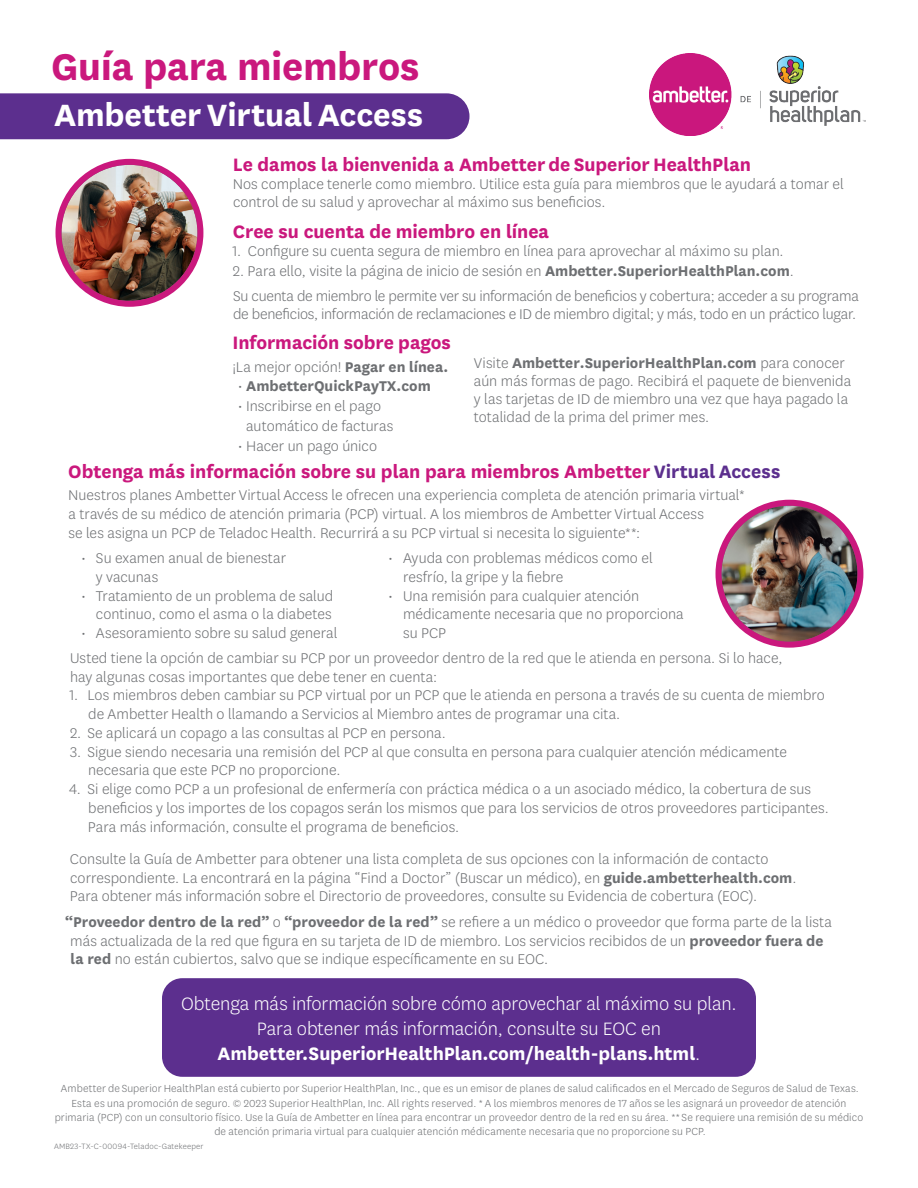
<style>
.page{position:relative;width:918px;height:1188px;background:#fff}
.page>*{position:absolute;margin:0;border:0;box-sizing:border-box;transform-origin:0 0}
.t1{font:700 43.5px "Centene Sans";letter-spacing:-.005em;color:#ca187d}
.t2{font:700 36px "Centene Sans";color:#fff}
.t3{font:700 21px "Centene Sans";letter-spacing:-.005em;color:#ca187d}
.t4{font:300 21px/25.2px "Centene Sans";letter-spacing:-.005em;color:#fff;text-align:center}
.t5{font:300 16.5px/18.8px "Centene Sans";color:#6d6f72}
.t6{font:700 16.5px/19.8px "Centene Sans";color:#6d6f72}
.t7{font:300 12px/14.4px "Centene Sans";letter-spacing:.01em;color:#6d6f72;text-align:center}
.t8{font:300 9px "Centene Sans";letter-spacing:.025em;color:#6d6f72}
.s1{font-weight:700}
.s2{font-weight:300}
.s3{color:#5c2f8e}
</style>
<div class="page">
<div style="left:0;top:93px;width:470px;height:46px;background:#5c2f8e"></div>
<img style="left:650px;top:53px;width:216px;height:82px">
<svg style="left:59px;top:162px;width:141px;height:142px"></svg>
<img style="left:62px;top:165px;width:135px;height:136px;border-radius:68px">
<div style="left:56px;top:159px;width:147px;height:148px;border:6px solid #ca187d;border-radius:50%"></div>
<div style="left:162px;top:978px;width:594px;height:99px;background:#5c2f8e;border-radius:20px"></div>
<svg style="left:719px;top:503px;width:141px;height:142px"></svg>
<img style="left:722px;top:506px;width:135px;height:136px;border-radius:68px">
<div style="left:716px;top:500px;width:147px;height:148px;border:6px solid #ca187d;border-radius:50%"></div>
<h1 class="t1" style="left:51px;top:36px;width:370px">Guía para miembros</h1>
<h2 class="t2" style="left:54px;top:90px;width:371px">Ambetter Virtual Access</h2>
<p class="t3" style="left:233px;top:150px;width:520px">Le damos la bienvenida a Ambetter de Superior HealthPlan</p>
<p class="t5" style="left:233px;top:174px;width:613px;line-height:18px">Nos complace tenerle como miembro. Utilice esta guía para miembros que le ayudará a tomar el control de su salud y aprovechar al máximo sus beneficios.</p>
<p class="t3" style="left:233px;top:217px;width:318px">Cree su cuenta de miembro en línea</p>
<p class="t5" style="left:232px;top:242px;width:553px">1. Configure su cuenta segura de miembro en línea para aprovechar al máximo su plan.</p>
<p class="t5" style="left:233px;top:258px;width:627px;line-height:24.8px">2. Para ello, visite la página de inicio de sesión en <span class="s1">Ambetter.SuperiorHealthPlan.com</span>.<br>Su cuenta de miembro le permite ver su información de beneficios y cobertura; acceder a su programa</p>
<p class="t5" style="left:233px;top:304px;width:624px">de beneficios, información de reclamaciones e ID de miembro digital; y más, todo en un práctico lugar.</p>
<p class="t3" style="left:232px;top:327px;width:220px">Información sobre pagos</p>
<p class="t5" style="left:232px;top:357px;width:217px">¡La mejor opción! <span class="s1">Pagar en línea.</span></p>
<p class="t6" style="left:238px;top:375px;width:194px"><span class="s2">•</span> AmbetterQuickPayTX.com <span class="s2">•</span></p>
<p class="t5" style="left:238px;top:436px;width:141px">• Hacer un pago único</p>
<p class="t5" style="left:474px;top:354px;width:379px;line-height:18px">Visite <span class="s1">Ambetter.SuperiorHealthPlan.com</span> para conocer aún más formas de pago. Recibirá el paquete de bienvenida y las tarjetas de ID de miembro una vez que haya pagado la totalidad de la prima del primer mes.</p>
<p class="t3" style="left:68px;top:457px;width:714px">Obtenga más información sobre su plan para miembros Ambetter <span class="s3">Virtual Access</span></p>
<p class="t5" style="left:68px;top:485px;width:678px">Nuestros planes Ambetter Virtual Access le ofrecen una experiencia completa de atención primaria virtual* a través de su médico de atención primaria (PCP) virtual. A los miembros de Ambetter Virtual Access<br>se les asigna un PCP de Teladoc Health. Recurrirá a su PCP virtual si necesita lo siguiente**:</p>
<p class="t5" style="left:96px;top:548px;width:192px;text-indent:-15px">• Su examen anual de bienestar y vacunas</p>
<p class="t5" style="left:81px;top:586px;width:254px;text-align:right">• Tratamiento de un problema de salud continuo, como el asma o la diabetes</p>
<p class="t5" style="left:81px;top:623px;width:258px">• Asesoramiento sobre su salud general</p>
<p class="t5" style="left:403px;top:548px;width:251px;text-indent:-15px">• Ayuda con problemas médicos como el resfrío, la gripe y la fiebre</p>
<p class="t5" style="left:403px;top:586px;width:282px;text-indent:-15px">• Una remisión para cualquier atención médicamente necesaria que no proporciona su PCP</p>
<p class="t5" style="left:70px;top:648px;width:714px">Usted tiene la opción de cambiar su PCP por un proveedor dentro de la red que le atienda en persona. Si lo hace, hay algunas cosas importantes que debe tener en cuenta:</p>
<p class="t5" style="left:88px;top:686px;width:738px;text-indent:-19px">1. Los miembros deben cambiar su PCP virtual por un PCP que le atienda en persona a través de su cuenta de miembro de Ambetter Health o llamando a Servicios al Miembro antes de programar una cita.</p>
<p class="t5" style="left:70px;top:723px;width:377px">2. Se aplicará un copago a las consultas al PCP en persona.</p>
<p class="t5" style="left:88px;top:742px;width:700px;text-indent:-18px">3. Sigue siendo necesaria una remisión del PCP al que consulta en persona para cualquier atención médicamente necesaria que este PCP no proporcione.</p>
<p class="t5" style="left:88px;top:779px;width:742px;text-indent:-19px">4. Si elige como PCP a un profesional de enfermería con práctica médica o a un asociado médico, la cobertura de sus beneficios y los importes de los copagos serán los mismos que para los servicios de otros proveedores participantes.<br>Para más información, consulte el programa de beneficios.</p>
<p class="t5" style="left:70px;top:849px;width:728px">Consulte la Guía de Ambetter para obtener una lista completa de sus opciones con la información de contacto correspondiente. La encontrará en la página “Find a Doctor” (Buscar un médico), en <span class="s1">guide.ambetterhealth.com</span>.<br>Para obtener más información sobre el Directorio de proveedores, consulte su Evidencia de cobertura (EOC).</p>
<p class="t5" style="left:70px;top:912px;width:763px;text-indent:-5px"><span class="s1">“Proveedor dentro de la red”</span> o <span class="s1">“proveedor de la red”</span> se refiere a un médico o proveedor que forma parte de la lista más actualizada de la red que figura en su tarjeta de ID de miembro. Los servicios recibidos de un <span class="s1">proveedor fuera de la red</span> no están cubiertos, salvo que se indique específicamente en su EOC.</p>
<p class="t4" style="left:181px;top:990px;width:557px">Obtenga más información sobre cómo aprovechar al máximo su plan.<br>Para obtener más información, consulte su EOC en<br><span class="s1">Ambetter.SuperiorHealthPlan.com/health-plans.html</span>.</p>
<p class="t7" style="left:55px;top:1081px;width:810px">Ambetter de Superior HealthPlan está cubierto por Superior HealthPlan, Inc., que es un emisor de planes de salud calificados en el Mercado de Seguros de Salud de Texas.<br>Esta es una promoción de seguro. © 2023 Superior HealthPlan, Inc. All rights reserved. * A los miembros menores de 17 años se les asignará un proveedor de atención primaria (PCP) con un consultorio físico. Use la Guía de Ambetter en línea para encontrar un proveedor dentro de la red en su área. ** Se requiere una remisión de su médico de atención primaria virtual para cualquier atención médicamente necesaria que no proporcione su PCP.</p>
<p class="t8" style="left:54px;top:1141px;width:151px">AMB23-TX-C-00094-Teladoc-Gatekeeper</p>
</div>
